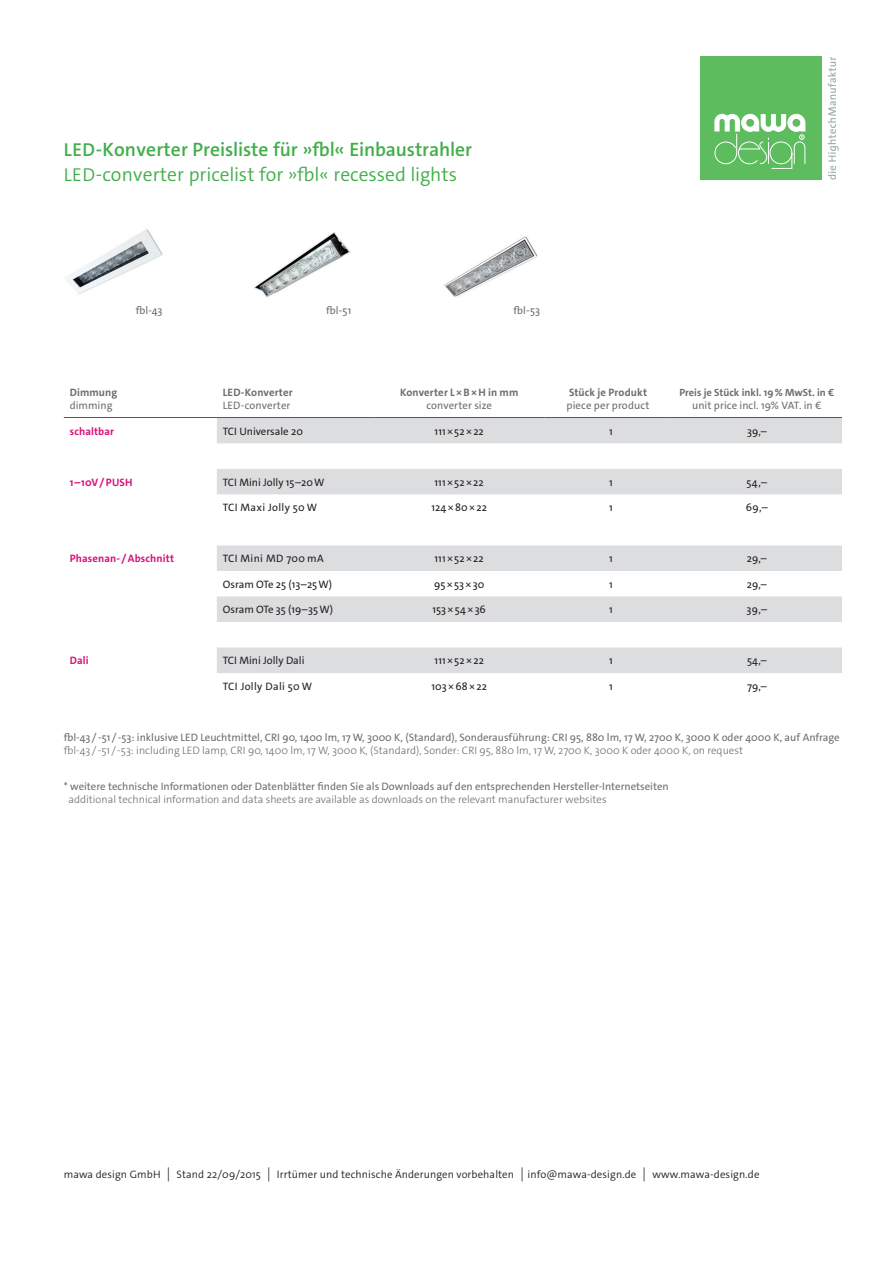
<style>
.page{position:relative;width:893px;height:1263px;background:#fff}
.page>*{position:absolute;margin:0;border:0;box-sizing:border-box;transform-origin:0 0}
.t1{font:600 19.5px/25.5px "The Sans C4 s";color:#40ae49}
.t2{font:10.8px "The Sans C4 s";color:#6c6d70}
.t3{font:300 10.8px "The Sans C4 s";color:#6c6d70}
.t4{font:10.8px "The Sans C4 s";color:#231f20}
.t5{font:300 10.8px "The Sans C4 s";letter-spacing:.01em;color:#231f20}
.t6{font:700 10.8px "The Sans C4 s";letter-spacing:.01em;color:#6c6d70}
.t7{font:10.8px "The Sans C4 s";letter-spacing:.03em;color:#231f20}
.t8{font:700 10.8px "The Sans C4 s";letter-spacing:.01em;color:#d81177}
.t9{font:700 10.5px "The Sans C4 s";color:#6c6d70}
.s1{font-size:18.75px}
.s2{font-weight:300;font-size:18.75px}
.s3{font-weight:300}
</style>
<div class="page">
<svg style="left:217px;top:418px;width:625px;height:255px"></svg>
<hr style="left:64px;top:417px;width:153px;height:1px;background:#d81177">
<hr style="left:217px;top:417px;width:157px;height:1px;background:#d81177">
<hr style="left:374px;top:417px;width:170px;height:1px;background:#d81177">
<hr style="left:544px;top:417px;width:128px;height:1px;background:#d81177">
<hr style="left:672px;top:417px;width:170px;height:1px;background:#d81177">
<div style="left:700px;top:56px;width:121px;height:124px;background:#5cbc5e"></div>
<svg style="left:714px;top:113px;width:92px;height:56px"></svg>
<svg style="left:828px;top:57px;width:11px;height:123px"></svg>
<img style="left:65px;top:229px;width:98px;height:65px">
<img style="left:253px;top:232px;width:98px;height:65px">
<img style="left:443px;top:236px;width:95px;height:61px">
<h1 class="t1" style="left:64px;top:136px;width:410px"><span class="s1">LED</span>-Konverter Preisliste für »fbl« Einbaustrahler<br><span class="s2">LED</span><span class="s3">-converter pricelist for »fbl« recessed lights</span></h1>
<p class="t2" style="left:136px;top:303px;width:28px">fbl-43</p>
<p class="t2" style="left:326px;top:303px;width:27px">fbl-51</p>
<p class="t2" style="left:514px;top:303px;width:28px">fbl-53</p>
<p class="t6" style="left:70px;top:385px;width:49px">Dimmung</p>
<p class="t2" style="left:70px;top:398px;width:44px">dimming</p>
<p class="t6" style="left:223px;top:385px;width:71px">LED-Konverter</p>
<p class="t2" style="left:223px;top:398px;width:69px">LED-converter</p>
<p class="t6" style="left:400px;top:385px;width:120px">Konverter L×B×H in mm</p>
<p class="t2" style="left:426px;top:398px;width:67px">converter size</p>
<p class="t6" style="left:569px;top:385px;width:80px">Stück je Produkt</p>
<p class="t2" style="left:567px;top:398px;width:84px">piece per product</p>
<p class="t9" style="left:679px;top:385px;width:156px">Preis je Stück inkl. 19% MwSt. in €</p>
<p class="t2" style="left:692px;top:398px;width:131px">unit price incl. 19% VAT. in €</p>
<p class="t8" style="left:70px;top:424px;width:46px">schaltbar</p>
<p class="t4" style="left:223px;top:424px;width:82px">TCI Universale 20</p>
<p class="t4" style="left:435px;top:424px;width:51px">111×52×22</p>
<p class="t4" style="left:609px;top:424px;width:5px">1</p>
<p class="t4" style="left:747px;top:424px;width:21px">39,–</p>
<p class="t8" style="left:70px;top:475px;width:64px">1–10V/PUSH</p>
<p class="t4" style="left:223px;top:475px;width:103px">TCI Mini Jolly 15–20W</p>
<p class="t4" style="left:435px;top:475px;width:51px">111×52×22</p>
<p class="t4" style="left:609px;top:475px;width:5px">1</p>
<p class="t4" style="left:747px;top:475px;width:22px">54,–</p>
<p class="t7" style="left:223px;top:501px;width:96px">TCI Maxi Jolly 50 W</p>
<p class="t4" style="left:431px;top:501px;width:57px">124×80×22</p>
<p class="t4" style="left:609px;top:501px;width:5px">1</p>
<p class="t4" style="left:746px;top:501px;width:23px">69,–</p>
<p class="t8" style="left:70px;top:552px;width:106px">Phasenan- /Abschnitt</p>
<p class="t7" style="left:223px;top:552px;width:102px">TCI Mini MD 700 mA</p>
<p class="t4" style="left:435px;top:552px;width:51px">111×52×22</p>
<p class="t4" style="left:609px;top:552px;width:5px">1</p>
<p class="t4" style="left:747px;top:552px;width:21px">29,–</p>
<p class="t4" style="left:223px;top:577px;width:111px">Osram OTe 25 (13–25W)</p>
<p class="t4" style="left:434px;top:577px;width:52px">95×53×30</p>
<p class="t4" style="left:609px;top:577px;width:5px">1</p>
<p class="t4" style="left:747px;top:577px;width:21px">29,–</p>
<p class="t4" style="left:223px;top:603px;width:112px">Osram OTe 35 (19–35W)</p>
<p class="t4" style="left:433px;top:603px;width:55px">153×54×36</p>
<p class="t4" style="left:609px;top:603px;width:5px">1</p>
<p class="t4" style="left:747px;top:603px;width:22px">39,–</p>
<p class="t8" style="left:70px;top:654px;width:20px">Dali</p>
<p class="t4" style="left:223px;top:654px;width:83px">TCI Mini Jolly Dali</p>
<p class="t4" style="left:435px;top:654px;width:51px">111×52×22</p>
<p class="t4" style="left:609px;top:654px;width:5px">1</p>
<p class="t4" style="left:747px;top:654px;width:21px">54,–</p>
<p class="t7" style="left:223px;top:679px;width:91px">TCI Jolly Dali 50 W</p>
<p class="t4" style="left:432px;top:679px;width:57px">103×68×22</p>
<p class="t4" style="left:609px;top:679px;width:5px">1</p>
<p class="t4" style="left:747px;top:679px;width:21px">79,–</p>
<p class="t2" style="left:64px;top:731px;width:777px">fbl-43 / -51 / -53: inklusive LED Leuchtmittel, CRI 90, 1400 lm, 17 W, 3000 K, (Standard), Sonderausführung: CRI 95, 880 lm, 17 W, 2700 K, 3000 K oder 4000 K, auf Anfrage</p>
<p class="t3" style="left:64px;top:744px;width:681px">fbl-43 / -51 / -53: including LED lamp, CRI 90, 1400 lm, 17 W, 3000 K, (Standard), Sonder: CRI 95, 880 lm, 17 W, 2700 K, 3000 K oder 4000 K, on request</p>
<p class="t2" style="left:64px;top:780px;width:606px">* weitere technische Informationen oder Datenblätter finden Sie als Downloads auf den entsprechenden Hersteller-Internetseiten</p>
<p class="t3" style="left:68px;top:793px;width:540px">additional technical information and data sheets are available as downloads on the relevant manufacturer websites</p>
<p class="t5" style="left:64px;top:1167px;width:697px">mawa design GmbH ⏐ Stand 22/09/2015 ⏐ Irrtümer und technische Änderungen vorbehalten ⏐info@mawa-design.de ⏐ www.mawa-design.de</p>
</div>
